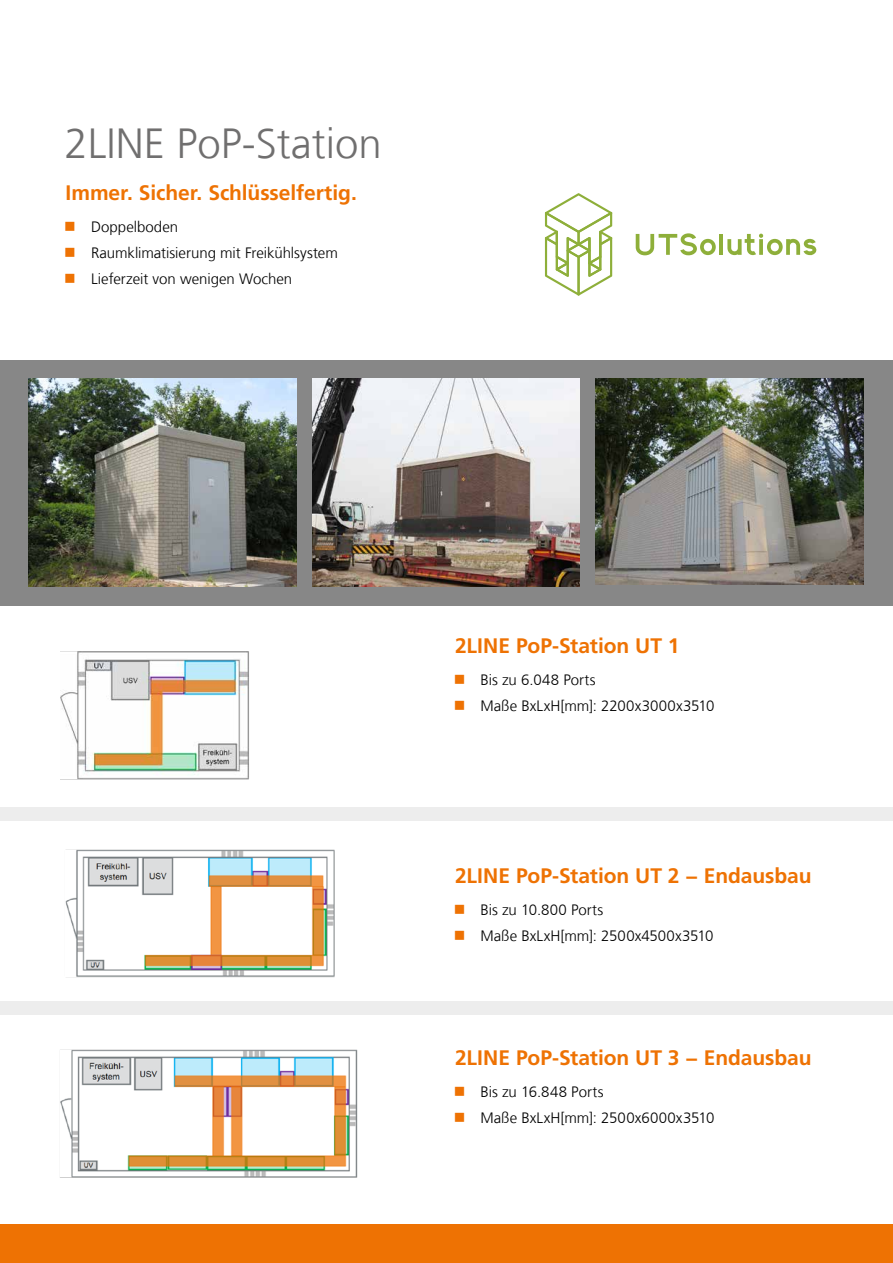
<style>
.page{position:relative;width:893px;height:1263px;background:#fff}
.page>*{position:absolute;margin:0;border:0;box-sizing:border-box;transform-origin:0 0}
.t1{font:300 42px "Frutigerfor Hauff";color:#706f6f}
.t2{font:700 21px "Frutigerfor Hauff";letter-spacing:-.005em;color:#ee7203}
.t3{font:300 15px/26px "Frutigerfor Hauff";color:#000}
</style>
<div class="page">
<div style="left:0;top:1225px;width:893px;height:38px;background:#ee7203"></div>
<div style="left:0;top:360px;width:893px;height:246px;background:#878787"></div>
<div style="left:0;top:807px;width:893px;height:14px;background:#ededed"></div>
<svg style="left:636px;top:233px;width:80px;height:22px"></svg>
<hr style="left:719px;top:234px;width:4px;height:21px;background:#8eaf3a">
<svg style="left:727px;top:234px;width:89px;height:21px"></svg>
<svg style="left:545px;top:193px;width:67px;height:103px"></svg>
<img style="left:60px;top:651px;width:189px;height:128px">
<img style="left:65px;top:849px;width:270px;height:128px">
<img style="left:60px;top:1049px;width:298px;height:129px">
<div style="left:0;top:1001px;width:893px;height:14px;background:#ededed"></div>
<img style="left:29px;top:379px;width:268px;height:208px">
<img style="left:312px;top:379px;width:268px;height:208px">
<img style="left:595px;top:379px;width:268px;height:205px">
<h1 class="t1" style="left:65px;top:117px;width:319px">2LINE PoP-Station</h1>
<h2 class="t2" style="left:66px;top:180px;width:293px">Immer. Sicher. Schlüsselfertig.</h2>
<p class="t3" style="left:91px;top:214px;width:248px">Doppelboden<br>Raumklimatisierung mit Freikühlsystem<br>Lieferzeit von wenigen Wochen</p>
<h2 class="t2" style="left:455px;top:633px;width:226px">2LINE PoP-Station UT 1</h2>
<p class="t3" style="left:480px;top:667px;width:235px">Bis zu 6.048 Ports<br>Maße BxLxH[mm]: 2200x3000x3510</p>
<h2 class="t2" style="left:455px;top:863px;width:358px">2LINE PoP-Station UT 2 − Endausbau</h2>
<p class="t3" style="left:480px;top:897px;width:234px">Bis zu 10.800 Ports<br>Maße BxLxH[mm]: 2500x4500x3510</p>
<h2 class="t2" style="left:455px;top:1045px;width:358px">2LINE PoP-Station UT 3 − Endausbau</h2>
<p class="t3" style="left:480px;top:1079px;width:235px">Bis zu 16.848 Ports<br>Maße BxLxH[mm]: 2500x6000x3510</p>
</div>
